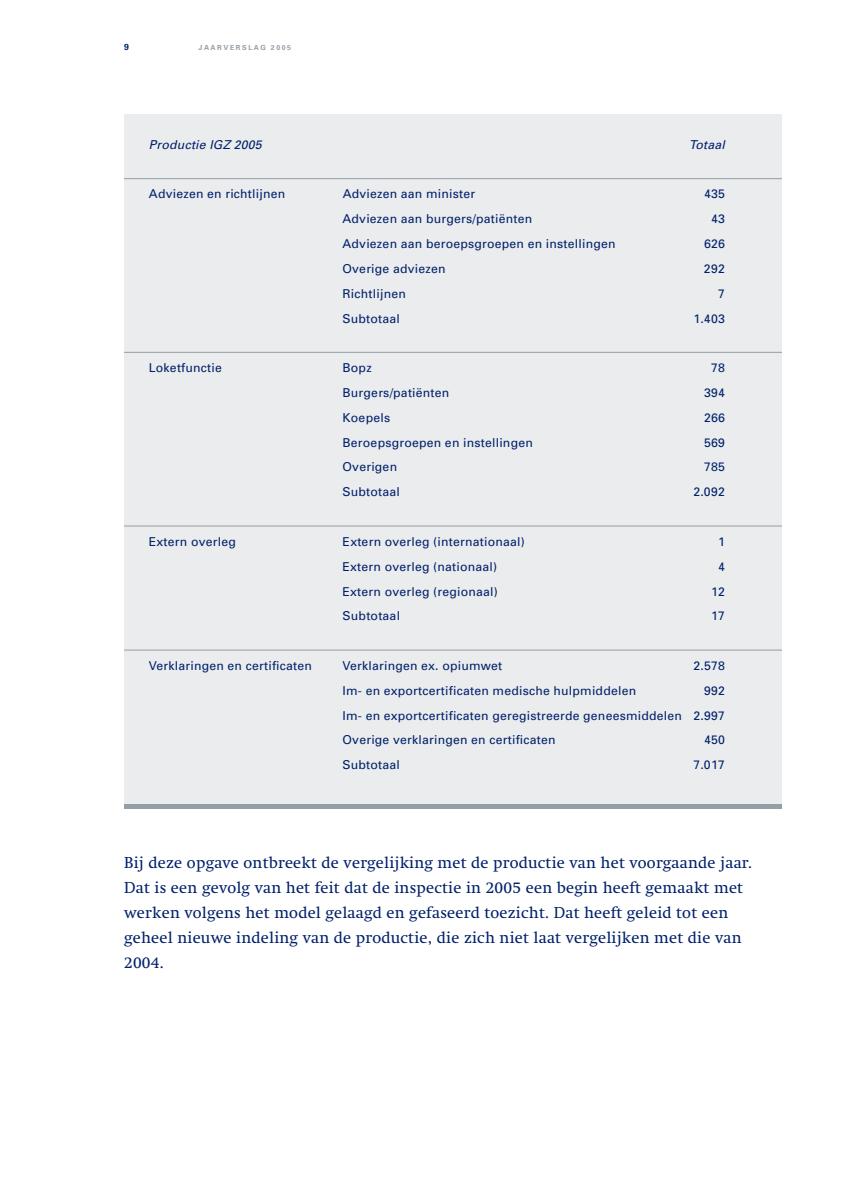
<style>
.page{position:relative;width:844px;height:1191px;background:#fff}
.page>*{position:absolute;margin:0;border:0;box-sizing:border-box;transform-origin:0 0}
.t1{font:15.75px/24.8px "Swift";letter-spacing:.015em;color:#00206b}
.t2{font:12.25px/24.8px "Univers";letter-spacing:.015em;color:#00206b;text-align:justify}
.t3{font:italic 12.25px "Univers";letter-spacing:.015em;color:#00206b}
.t4{font:700 8.75px "Univers";color:#00206b}
.t5{font:700 7px "Univers";letter-spacing:.22em;color:#949ea5}
</style>
<div class="page">
<div style="left:124px;top:114px;width:657px;height:695px;background:#eaeced"></div>
<div style="left:124px;top:804px;width:657px;height:5px;background:#949ea5"></div>
<hr style="left:124px;top:178px;width:657px;height:1px;background:#949ea5">
<hr style="left:124px;top:352px;width:657px;height:1px;background:#949ea5">
<hr style="left:124px;top:526px;width:657px;height:1px;background:#949ea5">
<hr style="left:124px;top:650px;width:657px;height:1px;background:#949ea5">
<p class="t4" style="left:124px;top:43px;width:6px">9</p>
<p class="t5" style="left:198px;top:45px;width:94px">JAARVERSLAG 2005</p>
<p class="t3" style="left:149px;top:140px;width:114px">Productie IGZ 2005</p>
<p class="t3" style="left:688px;top:140px;width:37px">Totaal</p>
<p class="t2" style="left:149px;top:183px;width:138px">Adviezen en richtlijnen</p>
<p class="t2" style="left:342px;top:183px;width:134px">Adviezen aan minister</p>
<p class="t2" style="left:704px;top:183px;width:22px">435</p>
<p class="t2" style="left:342px;top:208px;width:191px">Adviezen aan burgers/patiënten</p>
<p class="t2" style="left:711px;top:208px;width:15px">43</p>
<p class="t2" style="left:342px;top:232px;width:274px">Adviezen aan beroepsgroepen en instellingen</p>
<p class="t2" style="left:704px;top:232px;width:22px">626</p>
<p class="t2" style="left:342px;top:257px;width:104px">Overige adviezen</p>
<p class="t2" style="left:703px;top:257px;width:22px">292</p>
<p class="t2" style="left:342px;top:282px;width:65px">Richtlijnen</p>
<p class="t2" style="left:717px;top:282px;width:8px">7</p>
<p class="t2" style="left:342px;top:307px;width:59px">Subtotaal</p>
<p class="t2" style="left:693px;top:307px;width:33px">1.403</p>
<p class="t2" style="left:149px;top:356px;width:75px">Loketfunctie</p>
<p class="t2" style="left:342px;top:356px;width:31px">Bopz</p>
<p class="t2" style="left:710px;top:356px;width:15px">78</p>
<p class="t2" style="left:342px;top:381px;width:108px">Burgers/patiënten</p>
<p class="t2" style="left:704px;top:381px;width:22px">394</p>
<p class="t2" style="left:342px;top:406px;width:49px">Koepels</p>
<p class="t2" style="left:703px;top:406px;width:22px">266</p>
<p class="t2" style="left:342px;top:431px;width:192px">Beroepsgroepen en instellingen</p>
<p class="t2" style="left:704px;top:431px;width:22px">569</p>
<p class="t2" style="left:342px;top:456px;width:56px">Overigen</p>
<p class="t2" style="left:703px;top:456px;width:22px">785</p>
<p class="t2" style="left:342px;top:480px;width:59px">Subtotaal</p>
<p class="t2" style="left:693px;top:480px;width:33px">2.092</p>
<p class="t2" style="left:149px;top:530px;width:88px">Extern overleg</p>
<p class="t2" style="left:342px;top:530px;width:184px">Extern overleg (internationaal)</p>
<p class="t2" style="left:718px;top:530px;width:8px">1</p>
<p class="t2" style="left:342px;top:555px;width:156px">Extern overleg (nationaal)</p>
<p class="t2" style="left:718px;top:555px;width:8px">4</p>
<p class="t2" style="left:342px;top:580px;width:157px">Extern overleg (regionaal)</p>
<p class="t2" style="left:711px;top:580px;width:15px">12</p>
<p class="t2" style="left:342px;top:604px;width:59px">Subtotaal</p>
<p class="t2" style="left:710px;top:604px;width:15px">17</p>
<p class="t2" style="left:149px;top:654px;width:164px">Verklaringen en certificaten</p>
<p class="t2" style="left:342px;top:654px;width:161px">Verklaringen ex. opiumwet</p>
<p class="t2" style="left:693px;top:654px;width:33px">2.578</p>
<p class="t2" style="left:342px;top:679px;width:295px">Im- en exportcertificaten medische hulpmiddelen</p>
<p class="t2" style="left:342px;top:679px;width:384px;text-indent:361px">992<br>Im- en exportcertificaten geregistreerde geneesmiddelen 2.997<br>Overige verklaringen en certificaten</p>
<p class="t2" style="left:703px;top:728px;width:22px">450</p>
<p class="t2" style="left:342px;top:753px;width:59px">Subtotaal</p>
<p class="t2" style="left:693px;top:753px;width:33px">7.017</p>
<p class="t1" style="left:124px;top:852px;width:629px">Bij deze opgave ontbreekt de vergelijking met de productie van het voorgaande jaar.<br>Dat is een gevolg van het feit dat de inspectie in 2005 een begin heeft gemaakt met werken volgens het model gelaagd en gefaseerd toezicht. Dat heeft geleid tot een geheel nieuwe indeling van de productie, die zich niet laat vergelijken met die van 2004.</p>
</div>
